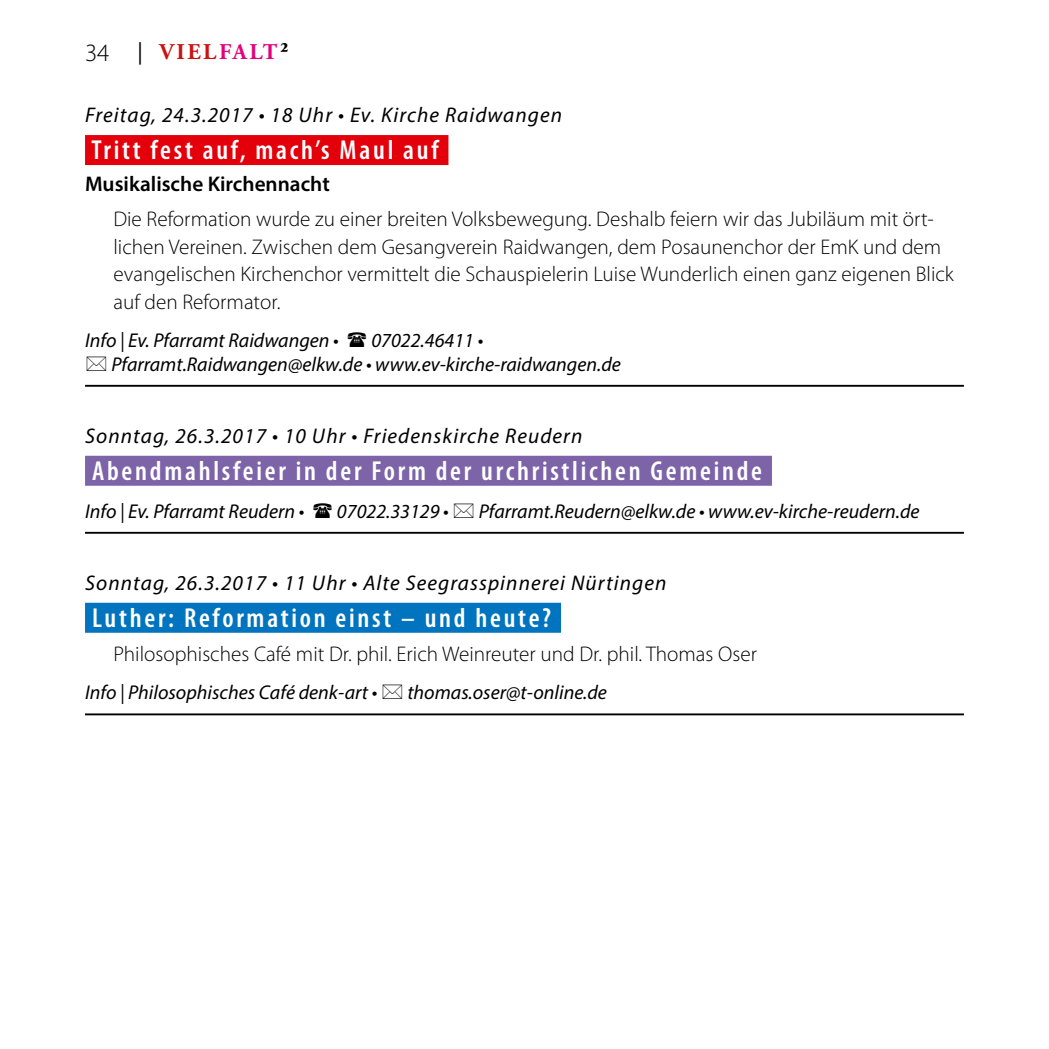
<style>
.page{position:relative;width:1049px;height:1049px;background:#fff}
.page>*{position:absolute;margin:0;border:0;box-sizing:border-box;transform-origin:0 0}
.t1{font:600 condensed 27.5px "Myriad Pro";letter-spacing:.1em;color:#fff}
.t2{font:700 22.5px "Adobe Garamond Pro";letter-spacing:.115em;color:#cd1013}
.t3{font:300 21.25px/27.5px "Myriad Pro";color:#000}
.t4{font:italic 21.25px "Myriad Pro";letter-spacing:.05em;color:#000}
.t5{font:600 21.25px "Myriad Pro";color:#000}
.t6{font:italic 20px/24px "Myriad Pro";color:#000}
.s1{font-family:"Myriad Pro";font-weight:300;font-size:25px;color:#000}
.s2{font-family:"Myriad Pro";font-weight:400;color:#000}
.s3{color:#e5007c}
.s4{color:#000}
</style>
<div class="page">
<div style="left:85px;top:135px;width:363px;height:30px;background:#e3000b"></div>
<hr style="left:85px;top:385px;width:879px;height:2px;background:#000">
<div style="left:85px;top:456px;width:687px;height:30px;background:#7d64a9"></div>
<hr style="left:85px;top:532px;width:879px;height:2px;background:#000">
<div style="left:85px;top:603px;width:476px;height:30px;background:#0074be"></div>
<hr style="left:85px;top:713px;width:879px;height:2px;background:#000">
<p class="t2" style="left:85px;top:39px;width:205px"><span class="s1">34</span> <span class="s2">|</span> VIEL<span class="s3">FALT</span><span class="s4">²</span></p>
<p class="t4" style="left:85px;top:102px;width:478px">Freitag, 24.3.2017 • 18 Uhr • Ev. Kirche Raidwangen</p>
<p class="t1" style="left:92px;top:133px;width:349px">Tritt fest auf, mach’s Maul auf</p>
<p class="t5" style="left:85px;top:171px;width:246px">Musikalische Kirchennacht</p>
<p class="t3" style="left:113px;top:205px;width:842px">Die Reformation wurde zu einer breiten Volksbewegung. Deshalb feiern wir das Jubiläum mit ört&shy;lichen Vereinen. Zwischen dem Gesangverein Raidwangen, dem Posaunenchor der EmK und dem evangelischen Kirchenchor vermittelt die Schauspielerin Luise Wunderlich einen ganz eigenen Blick auf den Reformator.</p>
<p class="t6" style="left:85px;top:328px;width:255px">Info | Ev. Pfarramt Raidwangen •</p>
<p class="t6" style="left:111px;top:328px;width:511px;text-indent:260px">07022.46411 •<br>Pfarramt.Raidwangen@elkw.de • www.ev-kirche-raidwangen.de</p>
<p class="t4" style="left:85px;top:423px;width:499px">Sonntag, 26.3.2017 • 10 Uhr • Friedenskirche Reudern</p>
<p class="t1" style="left:92px;top:453px;width:671px">Abendmahlsfeier in der Form der urchristlichen Gemeinde</p>
<p class="t6" style="left:85px;top:499px;width:221px">Info | Ev. Pfarramt Reudern •</p>
<p class="t6" style="left:337px;top:499px;width:113px">07022.33129 •</p>
<p class="t6" style="left:479px;top:499px;width:442px">Pfarramt.Reudern@elkw.de • www.ev-kirche-reudern.de</p>
<p class="t4" style="left:85px;top:570px;width:583px">Sonntag, 26.3.2017 • 11 Uhr • Alte Seegrasspinnerei Nürtingen</p>
<p class="t1" style="left:92px;top:600px;width:460px">Luther: Reformation einst – und heute?</p>
<p class="t3" style="left:113px;top:640px;width:645px">Philosophisches Café mit Dr. phil. Erich Weinreuter und Dr. phil. Thomas Oser</p>
<p class="t6" style="left:85px;top:680px;width:294px">Info | Philosophisches Café denk-art •</p>
<p class="t6" style="left:407px;top:680px;width:201px">thomas.oser@t-online.de</p>
</div>
